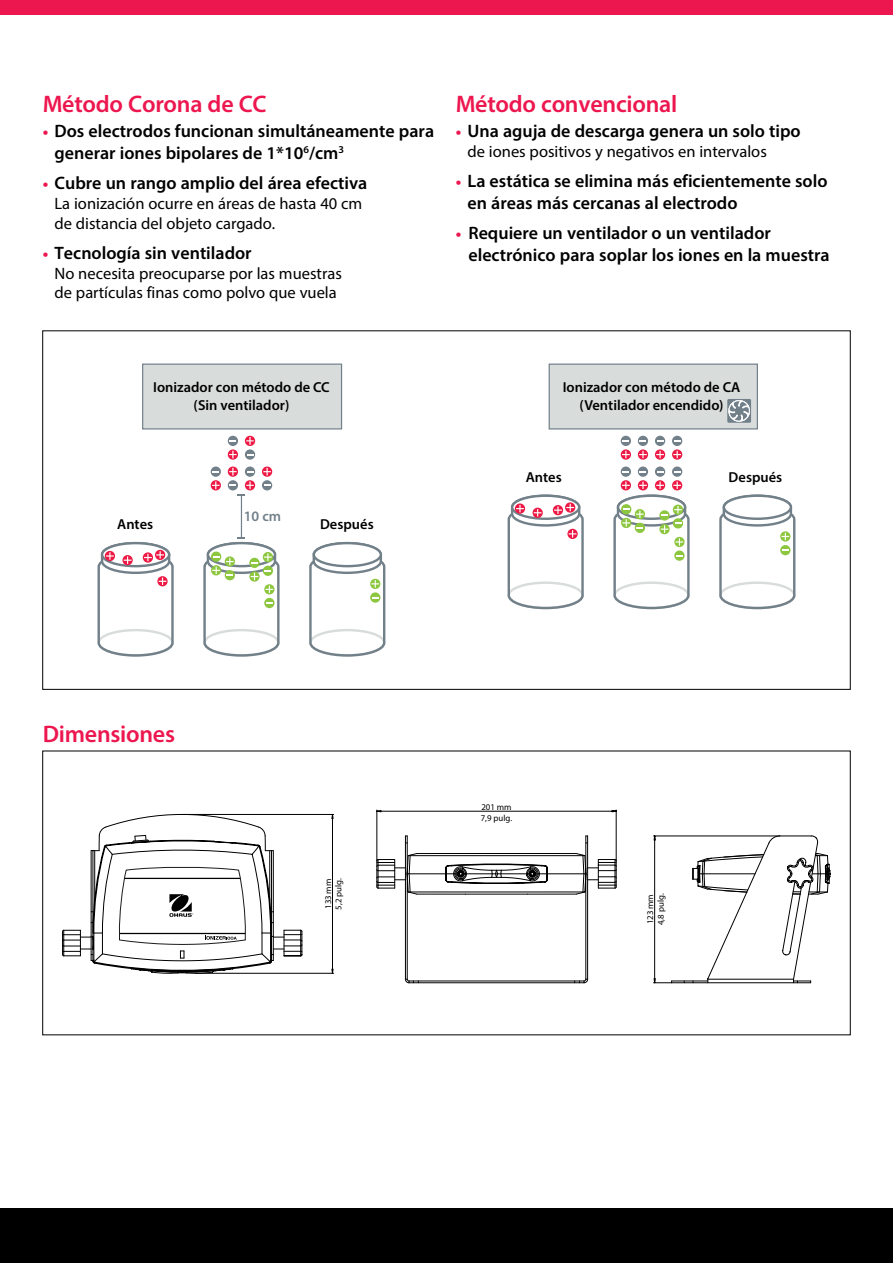
<style>
.page{position:relative;width:893px;height:1263px;background:#fff}
.page>*{position:absolute;margin:0;border:0;box-sizing:border-box;transform-origin:0 0}
.t1{font:600 24px "Myriad Pro";letter-spacing:-.01em;color:#ed174f}
.t2{font:600 18px/21.6px "Myriad Pro";color:#000}
.t3{font:16.5px/19.8px "Myriad Pro";color:#000}
.t4{font:600 14.4px/18.1px "Myriad Pro";color:#000;text-align:center}
.t5{font:600 14.4px "Myriad Pro";color:#72808a}
.t6{font:8.85px/10.6px "Myriad Pro";color:#000}
.s1{font-weight:700;font-size:16.5px;color:#ed174f}
</style>
<div class="page">
<div style="left:0;top:0;width:893px;height:15px;background:#ed174f"></div>
<div style="left:0;top:1208px;width:893px;height:55px;background:#000"></div>
<svg style="left:376px;top:810px;width:241px;height:173px"></svg>
<svg style="left:653px;top:835px;width:178px;height:148px"></svg>
<svg style="left:62px;top:813px;width:272px;height:160px"></svg>
<svg style="left:309px;top:541px;width:77px;height:116px"></svg>
<svg style="left:98px;top:541px;width:76px;height:116px"></svg>
<svg style="left:507px;top:494px;width:77px;height:116px"></svg>
<svg style="left:719px;top:494px;width:76px;height:116px"></svg>
<svg style="left:245px;top:436px;width:10px;height:10px"></svg>
<svg style="left:246px;top:437px;width:8px;height:8px"></svg>
<svg style="left:228px;top:436px;width:10px;height:10px"></svg>
<svg style="left:228px;top:449px;width:10px;height:11px"></svg>
<svg style="left:229px;top:451px;width:8px;height:7px"></svg>
<svg style="left:245px;top:449px;width:10px;height:11px"></svg>
<svg style="left:228px;top:466px;width:10px;height:11px"></svg>
<svg style="left:229px;top:468px;width:8px;height:7px"></svg>
<svg style="left:245px;top:466px;width:10px;height:11px"></svg>
<svg style="left:211px;top:466px;width:10px;height:11px"></svg>
<svg style="left:211px;top:480px;width:10px;height:10px"></svg>
<svg style="left:212px;top:481px;width:8px;height:8px"></svg>
<svg style="left:262px;top:480px;width:10px;height:10px"></svg>
<svg style="left:262px;top:466px;width:10px;height:11px"></svg>
<svg style="left:263px;top:468px;width:8px;height:7px"></svg>
<svg style="left:228px;top:480px;width:10px;height:10px"></svg>
<svg style="left:621px;top:449px;width:10px;height:11px"></svg>
<svg style="left:622px;top:451px;width:8px;height:7px"></svg>
<svg style="left:621px;top:436px;width:10px;height:10px"></svg>
<svg style="left:638px;top:449px;width:10px;height:11px"></svg>
<svg style="left:639px;top:451px;width:8px;height:7px"></svg>
<svg style="left:638px;top:436px;width:10px;height:10px"></svg>
<svg style="left:655px;top:449px;width:10px;height:11px"></svg>
<svg style="left:656px;top:451px;width:8px;height:7px"></svg>
<svg style="left:655px;top:436px;width:10px;height:10px"></svg>
<svg style="left:672px;top:449px;width:10px;height:11px"></svg>
<svg style="left:673px;top:451px;width:8px;height:7px"></svg>
<svg style="left:672px;top:436px;width:10px;height:10px"></svg>
<svg style="left:621px;top:480px;width:10px;height:10px"></svg>
<svg style="left:621px;top:466px;width:10px;height:11px"></svg>
<svg style="left:638px;top:480px;width:10px;height:10px"></svg>
<svg style="left:638px;top:466px;width:10px;height:11px"></svg>
<svg style="left:655px;top:480px;width:10px;height:10px"></svg>
<svg style="left:655px;top:466px;width:10px;height:11px"></svg>
<svg style="left:672px;top:480px;width:10px;height:10px"></svg>
<svg style="left:613px;top:482px;width:77px;height:128px"></svg>
<svg style="left:672px;top:466px;width:10px;height:11px"></svg>
<div style="left:142px;top:363px;width:200px;height:66px;background:#d8dcdb;border:1px solid #72808a"></div>
<div style="left:549px;top:364px;width:208px;height:65px;background:#d8dcdb"></div>
<div style="left:549px;top:363px;width:209px;height:66px;border:1px solid #72808a"></div>
<svg style="left:727px;top:399px;width:24px;height:31px"></svg>
<hr style="left:241px;top:495px;width:1px;height:43px;background:#72808a">
<svg style="left:203px;top:537px;width:77px;height:120px"></svg>
<svg style="left:230px;top:481px;width:24px;height:14px"></svg>
<h1 class="t1" style="left:43px;top:88px;width:225px">Método Corona de CC</h1>
<p class="t2" style="left:55px;top:120px;width:381px;text-indent:-12px"><span class="s1">•</span> Dos electrodos funcionan simultáneamente para generar iones bipolares de 1*10<sup>6</sup>/cm<sup>3</sup></p>
<p class="t2" style="left:43px;top:172px;width:326px"><span class="s1">•</span> Cubre un rango amplio del área efectiva</p>
<p class="t3" style="left:55px;top:193px;width:309px">La ionización ocurre en áreas de hasta 40 cm de distancia del objeto cargado.</p>
<p class="t2" style="left:43px;top:242px;width:210px"><span class="s1">•</span> Tecnología sin ventilador</p>
<p class="t3" style="left:55px;top:263px;width:289px">No necesita preocuparse por las muestras de partículas finas como polvo que vuela</p>
<h1 class="t1" style="left:456px;top:88px;width:223px">Método convencional</h1>
<p class="t2" style="left:456px;top:120px;width:347px"><span class="s1">•</span> Una aguja de descarga genera un solo tipo</p>
<p class="t3" style="left:467px;top:142px;width:301px">de iones positivos y negativos en intervalos</p>
<p class="t2" style="left:467px;top:170px;width:361px;text-indent:-12px"><span class="s1">•</span> La estática se elimina más eficientemente solo en áreas más cercanas al electrodo</p>
<p class="t2" style="left:468px;top:222px;width:363px;text-indent:-13px"><span class="s1">•</span> Requiere un ventilador o un ventilador electrónico para soplar los iones en la muestra</p>
<p class="t4" style="left:153px;top:377px;width:178px">Ionizador con método de CC (Sin ventilador)</p>
<p class="t5" style="left:244px;top:507px;width:39px">10 cm</p>
<p class="t4" style="left:117px;top:515px;width:37px">Antes</p>
<p class="t4" style="left:320px;top:515px;width:55px">Después</p>
<p class="t4" style="left:563px;top:377px;width:179px">Ionizador con método de CA (Ventilador encendido)</p>
<p class="t4" style="left:526px;top:468px;width:37px">Antes</p>
<p class="t4" style="left:729px;top:468px;width:55px">Después</p>
<h1 class="t1" style="left:43px;top:718px;width:134px">Dimensiones</h1>
<p class="t6" style="left:323px;top:909px;width:33px;rotate:-90deg">133 mm<br>5,2 pulg.</p>
<p class="t6" style="left:481px;top:802px;width:33px">201 mm<br>7,9 pulg.</p>
<p class="t6" style="left:645px;top:925px;width:33px;rotate:-90deg">123 mm<br>4,8 pulg.</p>
</div>
